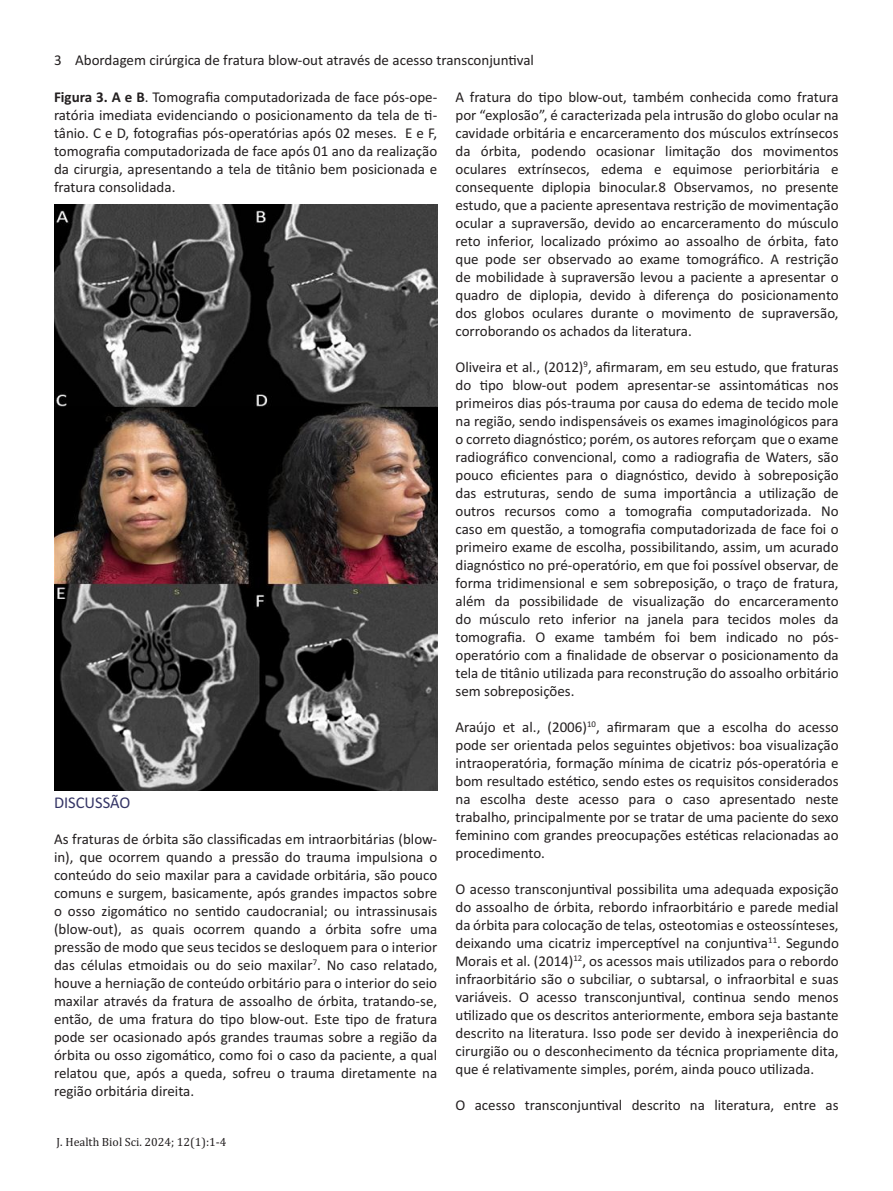
<style>
.page{position:relative;width:893px;height:1191px;background:#fff}
.page>*{position:absolute;margin:0;border:0;box-sizing:border-box;transform-origin:0 0}
.t1{font:16.5px "Calibri";color:#343465}
.t2{font:15px/18px "Calibri";color:#231f20;text-align:justify}
.t3{font:12px "Cambria";color:#231f20}
.s1{font-weight:700}
</style>
<div class="page">
<img style="left:54px;top:205px;width:383px;height:585px">
<p class="t2" style="left:54px;top:51px;width:482px">3 Abordagem cirúrgica de fratura blow-out através de acesso transconjuntival</p>
<p class="t2" style="left:54px;top:87px;width:385px"><span class="s1">Figura 3. A e B</span>. Tomografia computadorizada de face pós-ope&shy;ratória imediata evidenciando o posicionamento da tela de ti&shy;tânio. C e D, fotografias pós-operatórias após 02 meses. E e F, tomografia computadorizada de face após 01 ano da realização da cirurgia, apresentando a tela de titânio bem posicionada e fratura consolidada.</p>
<p class="t2" style="left:455px;top:87px;width:385px">A fratura do tipo blow-out, também conhecida como fratura por “explosão”, é caracterizada pela intrusão do globo ocular na cavidade orbitária e encarceramento dos músculos extrínsecos da órbita, podendo ocasionar limitação dos movimentos oculares extrínsecos, edema e equimose periorbitária e consequente diplopia binocular.8 Observamos, no presente estudo, que a paciente apresentava restrição de movimentação ocular a supraversão, devido ao encarceramento do músculo reto inferior, localizado próximo ao assoalho de órbita, fato que pode ser observado ao exame tomográfico. A restrição de mobilidade à supraversão levou a paciente a apresentar o quadro de diplopia, devido à diferença do posicionamento dos globos oculares durante o movimento de supraversão, corroborando os achados da literatura.</p>
<p class="t2" style="left:455px;top:357px;width:385px">Oliveira et al., (2012)<sup>9</sup>, afirmaram, em seu estudo, que fraturas do tipo blow-out podem apresentar-se assintomáticas nos primeiros dias pós-trauma por causa do edema de tecido mole na região, sendo indispensáveis os exames imaginológicos para o correto diagnóstico; porém, os autores reforçam que o exame radiográfico convencional, como a radiografia de Waters, são pouco eficientes para o diagnóstico, devido à sobreposição das estruturas, sendo de suma importância a utilização de outros recursos como a tomografia computadorizada. No caso em questão, a tomografia computadorizada de face foi o primeiro exame de escolha, possibilitando, assim, um acurado diagnóstico no pré-operatório, em que foi possível observar, de forma tridimensional e sem sobreposição, o traço de fratura, além da possibilidade de visualização do encarceramento do músculo reto inferior na janela para tecidos moles da tomografia. O exame também foi bem indicado no pós&shy;operatório com a finalidade de observar o posicionamento da tela de titânio utilizada para reconstrução do assoalho orbitário sem sobreposições.</p>
<p class="t2" style="left:455px;top:717px;width:385px">Araújo et al., (2006)<sup>10</sup>, afirmaram que a escolha do acesso pode ser orientada pelos seguintes objetivos: boa visualização intraoperatória, formação mínima de cicatriz pós-operatória e bom resultado estético, sendo estes os requisitos considerados na escolha deste acesso para o caso apresentado neste trabalho, principalmente por se tratar de uma paciente do sexo feminino com grandes preocupações estéticas relacionadas ao procedimento.</p>
<p class="t2" style="left:455px;top:879px;width:385px">O acesso transconjuntival possibilita uma adequada exposição do assoalho de órbita, rebordo infraorbitário e parede medial da órbita para colocação de telas, osteotomias e osteossínteses, deixando uma cicatriz imperceptível na conjuntiva<sup>11</sup>. Segundo Morais et al. (2014)<sup>12</sup>, os acessos mais utilizados para o rebordo infraorbitário são o subciliar, o subtarsal, o infraorbital e suas variáveis. O acesso transconjuntival, continua sendo menos utilizado que os descritos anteriormente, embora seja bastante descrito na literatura. Isso pode ser devido à inexperiência do cirurgião ou o desconhecimento da técnica propriamente dita, que é relativamente simples, porém, ainda pouco utilizada.</p>
<p class="t2" style="left:455px;top:1095px;width:385px">O acesso transconjuntival descrito na literatura, entre as</p>
<p class="t1" style="left:54px;top:791px;width:78px">DISCUSSÃO</p>
<p class="t2" style="left:54px;top:829px;width:385px">As fraturas de órbita são classificadas em intraorbitárias (blow&shy;in), que ocorrem quando a pressão do trauma impulsiona o conteúdo do seio maxilar para a cavidade orbitária, são pouco comuns e surgem, basicamente, após grandes impactos sobre o osso zigomático no sentido caudocranial; ou intrassinusais (blow-out), as quais ocorrem quando a órbita sofre uma pressão de modo que seus tecidos se desloquem para o interior das células etmoidais ou do seio maxilar<sup>7</sup>. No caso relatado, houve a herniação de conteúdo orbitário para o interior do seio maxilar através da fratura de assoalho de órbita, tratando-se, então, de uma fratura do tipo blow-out. Este tipo de fratura pode ser ocasionado após grandes traumas sobre a região da órbita ou osso zigomático, como foi o caso da paciente, a qual relatou que, após a queda, sofreu o trauma diretamente na região orbitária direita.</p>
<p class="t3" style="left:57px;top:1135px;width:171px">J. Health Biol Sci. 2024; 12(1):1-4</p>
</div>
